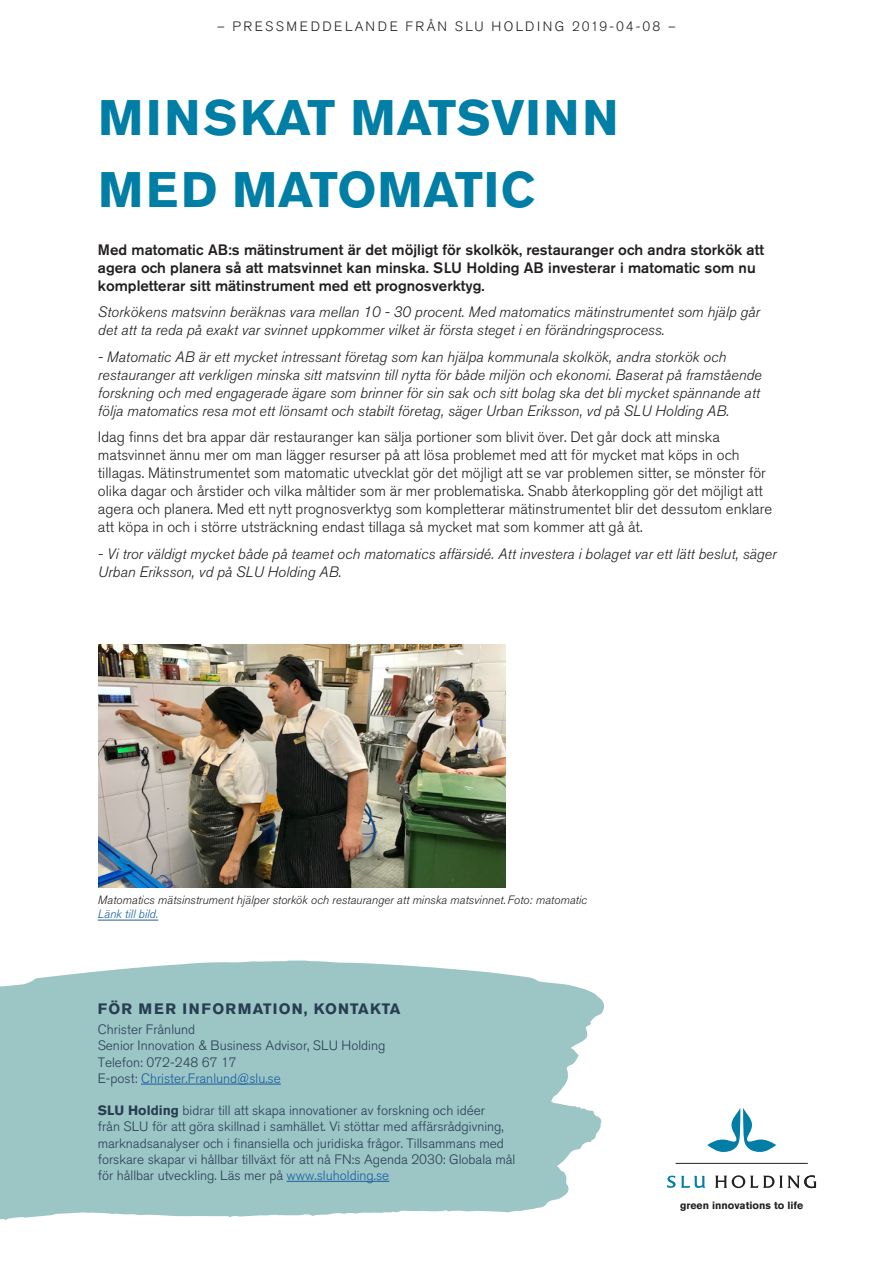
<style>
.page{position:relative;width:893px;height:1263px;background:#fff}
.page>*{position:absolute;margin:0;border:0;box-sizing:border-box;transform-origin:0 0}
.Huvudrubrik{font:700 49.5px/72px "Akzidenz Grotesk Std";letter-spacing:.015em;color:#007ea5}
.Bröd{font:italic 300 15px/18px "Akzidenz Grotesk Std";color:#231f20}
.Bröd-2{font:300 15px/18px "Akzidenz Grotesk Std";color:#231f20}
.Ingress{font:500 15px/18px "Akzidenz Grotesk Std";color:#231f20}
.Faktaruta-Rubrik{font:700 15px "Akzidenz Grotesk Std";letter-spacing:.075em;color:#273e51}
.Faktaruta-bröd{font:300 13.5px "Akzidenz Grotesk Std";color:#273e51}
.t1{font:300 13.5px "Akzidenz Grotesk Std";letter-spacing:.18em;color:#231f20}
.Faktaruta-bröd-2{font:300 13.5px "Akzidenz Grotesk Std";color:#175d9e}
.Bildtext{font:italic 300 12px/14.4px "Akzidenz Grotesk Std";color:#231f20}
.t2{font:700 10.5px "Akzidenz Grotesk Std";color:#231f20}
.s1{color:#175d9e}
.s2{color:#273e51}
.s3{font-weight:700}
</style>
<div class="page">
<svg style="left:0;top:960px;width:604px;height:260px;fill:#9cc5c6"></svg>
<hr style="left:141px;top:1084px;width:140px;height:1px;background:#175d9e">
<hr style="left:287px;top:1181px;width:102px;height:1px;background:#175d9e">
<svg style="left:707px;top:1108px;width:69px;height:44px"></svg>
<svg style="left:715px;top:1175px;width:101px;height:13px"></svg>
<svg style="left:667px;top:1175px;width:38px;height:13px"></svg>
<hr style="left:676px;top:1163px;width:132px;height:1px;background:#231f20">
<hr style="left:98px;top:920px;width:60px;height:1px;background:#175d9e">
<img style="left:98px;top:644px;width:408px;height:244px">
<p class="t1" style="left:217px;top:19px;width:460px">– PRESSMEDDELANDE FRÅN SLU HOLDING 2019-04-08 –</p>
<p class="Huvudrubrik" style="left:98px;top:82px;width:522px">MINSKAT MATSVINN<br>MED MATOMATIC</p>
<p class="Ingress" style="left:98px;top:240px;width:668px">Med matomatic AB:s mätinstrument är det möjligt för skolkök, restauranger och andra storkök att agera och planera så att matsvinnet kan minska. SLU Holding AB investerar i matomatic som nu kompletterar sitt mätinstrument med ett prognosverktyg.</p>
<p class="Bröd" style="left:98px;top:303px;width:663px">Storkökens matsvinn beräknas vara mellan 10 - 30 procent. Med matomatics mätinstrumentet som hjälp går det att ta reda på exakt var svinnet uppkommer vilket är första steget i en förändringsprocess.</p>
<p class="Bröd" style="left:98px;top:348px;width:665px">- Matomatic AB är ett mycket intressant företag som kan hjälpa kommunala skolkök, andra storkök och restauranger att verkligen minska sitt matsvinn till nytta för både miljön och ekonomi. Baserat på framstående forskning och med engagerade ägare som brinner för sin sak och sitt bolag ska det bli mycket spännande att följa matomatics resa mot ett lönsamt och stabilt företag, säger Urban Eriksson, vd på SLU Holding AB.</p>
<p class="Bröd-2" style="left:98px;top:428px;width:676px">Idag finns det bra appar där restauranger kan sälja portioner som blivit över. Det går dock att minska matsvinnet ännu mer om man lägger resurser på att lösa problemet med att för mycket mat köps in och tillagas. Mätinstrumentet som matomatic utvecklat gör det möjligt att se var problemen sitter, se mönster för olika dagar och årstider och vilka måltider som är mer problematiska. Snabb återkoppling gör det möjligt att agera och planera. Med ett nytt prognosverktyg som kompletterar mätinstrumentet blir det dessutom enklare att köpa in och i större utsträckning endast tillaga så mycket mat som kommer att gå åt.</p>
<p class="Bröd" style="left:98px;top:545px;width:680px">- Vi tror väldigt mycket både på teamet och matomatics affärsidé. Att investera i bolaget var ett lätt beslut, säger<br>Urban Eriksson, vd på SLU Holding AB.</p>
<p class="Bildtext" style="left:98px;top:892px;width:491px">Matomatics mätsinstrument hjälper storkök och restauranger att minska matsvinnet. Foto: matomatic<br><span class="s1">Länk till bild.</span></p>
<p class="Faktaruta-Rubrik" style="left:98px;top:1000px;width:304px">FÖR MER INFORMATION, KONTAKTA</p>
<p class="Faktaruta-bröd" style="left:98px;top:1022px;width:99px">Christer Frånlund</p>
<p class="Faktaruta-bröd" style="left:98px;top:1038px;width:289px">Senior Innovation &amp; Business Advisor, SLU Holding</p>
<p class="Faktaruta-bröd" style="left:98px;top:1054px;width:141px">Telefon: 072-248 67 17</p>
<p class="Faktaruta-bröd-2" style="left:98px;top:1070px;width:185px"><span class="s2">E-post:</span> Christer.Franlund@slu.se</p>
<p class="Faktaruta-bröd" style="left:98px;top:1103px;width:389px"><span class="s3">SLU Holding</span> bidrar till att skapa innovationer av forskning och idéer</p>
<p class="Faktaruta-bröd" style="left:98px;top:1119px;width:407px">från SLU för att göra skillnad i samhället. Vi stöttar med affärsrådgivning,</p>
<p class="Faktaruta-bröd" style="left:98px;top:1135px;width:408px">marknadsanalyser och i finansiella och juridiska frågor. Tillsammans med</p>
<p class="Faktaruta-bröd" style="left:98px;top:1151px;width:419px">forskare skapar vi hållbar tillväxt för att nå FN:s Agenda 2030: Globala mål</p>
<p class="Faktaruta-bröd" style="left:98px;top:1168px;width:293px">för hållbar utveckling. Läs mer på <span class="s1">www.sluholding.se</span></p>
<p class="t2" style="left:680px;top:1199px;width:125px">green innovations to life</p>
</div>
